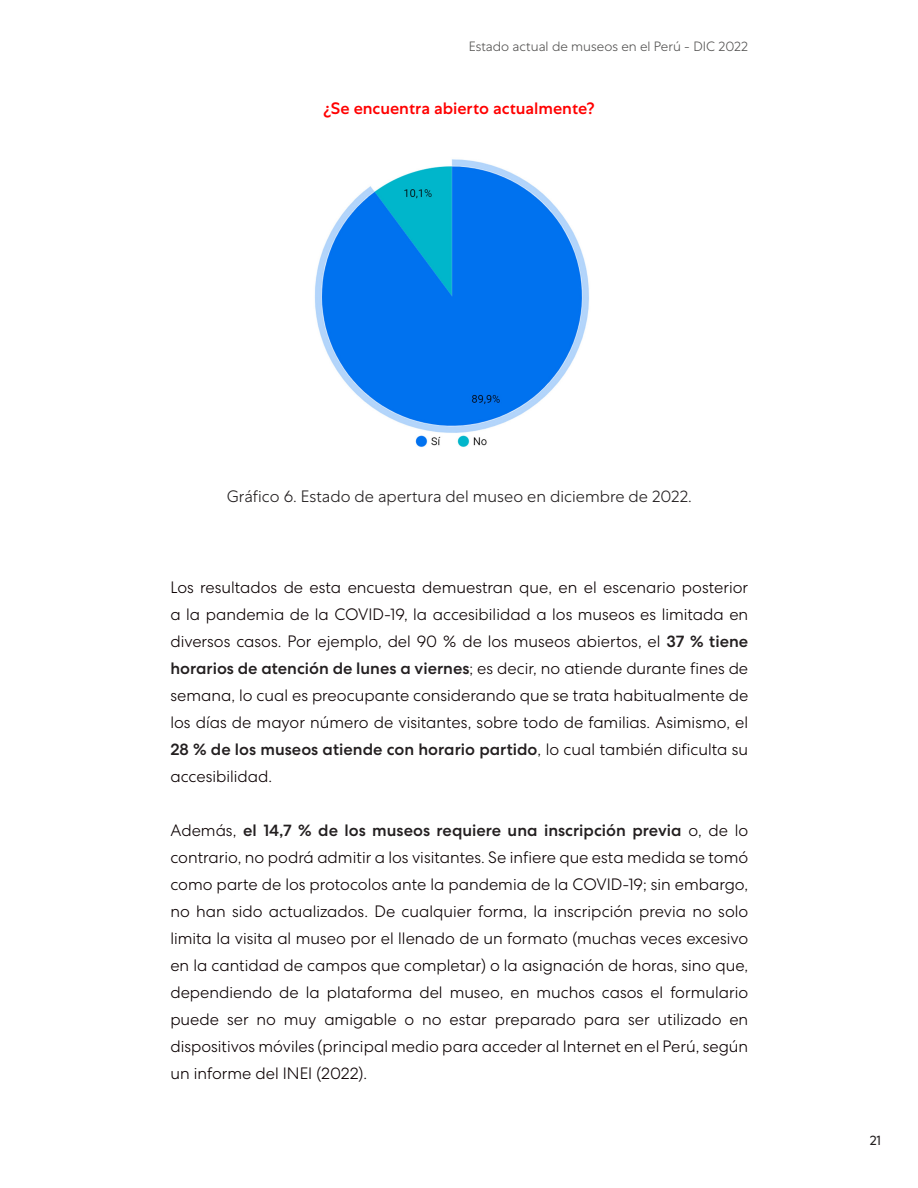
<style>
.page{position:relative;width:918px;height:1188px;background:#fff}
.page>*{position:absolute;margin:0;border:0;box-sizing:border-box;transform-origin:0 0}
.t1{font:300 16.5px/27px "Centra No 2";color:#0b0002;text-align:justify}
.t2{font:300 16.5px "Centra No 1";color:#231f20}
.t3{font:500 16.5px "Centra No 1";color:#f00}
.encabezado{font:300 13.5px "Centra No 1";color:#545352}
.t4{font:13.5px "Centra No 1";color:#231f20}
.s1{font-weight:500;color:#231f20}
</style>
<div class="page">
<img style="left:315px;top:159px;width:274px;height:288px">
<p class="encabezado" style="left:469px;top:38px;width:281px">Estado actual de museos en el Perú - DIC 2022</p>
<p class="t3" style="left:323px;top:98px;width:273px">¿Se encuentra abierto actualmente?</p>
<p class="t2" style="left:227px;top:487px;width:467px">Gráfico 6. Estado de apertura del museo en diciembre de 2022.</p>
<p class="t1" style="left:170px;top:574px;width:579px">Los resultados de esta encuesta demuestran que, en el escenario posterior a la pandemia de la COVID-19, la accesibilidad a los museos es limitada en diversos casos. Por ejemplo, del 90 % de los museos abiertos, el <span class="s1">37 % tiene horarios de atención de lunes a viernes</span>; es decir, no atiende durante fines de semana, lo cual es preocupante considerando que se trata habitualmente de los días de mayor número de visitantes, sobre todo de familias. Asimismo, el <span class="s1">28 % de los museos atiende con horario partido</span>, lo cual también dificulta su accesibilidad.</p>
<p class="t1" style="left:170px;top:817px;width:579px">Además, <span class="s1">el 14,7 % de los museos requiere una inscripción previa</span> o, de lo contrario, no podrá admitir a los visitantes. Se infiere que esta medida se tomó como parte de los protocolos ante la pandemia de la COVID-19; sin embargo, no han sido actualizados. De cualquier forma, la inscripción previa no solo limita la visita al museo por el llenado de un formato (muchas veces excesivo en la cantidad de campos que completar) o la asignación de horas, sino que, dependiendo de la plataforma del museo, en muchos casos el formulario puede ser no muy amigable o no estar preparado para ser utilizado en dispositivos móviles (principal medio para acceder al Internet en el Perú, según un informe del INEI (2022).</p>
<p class="t4" style="left:870px;top:1132px;width:13px">21</p>
</div>
